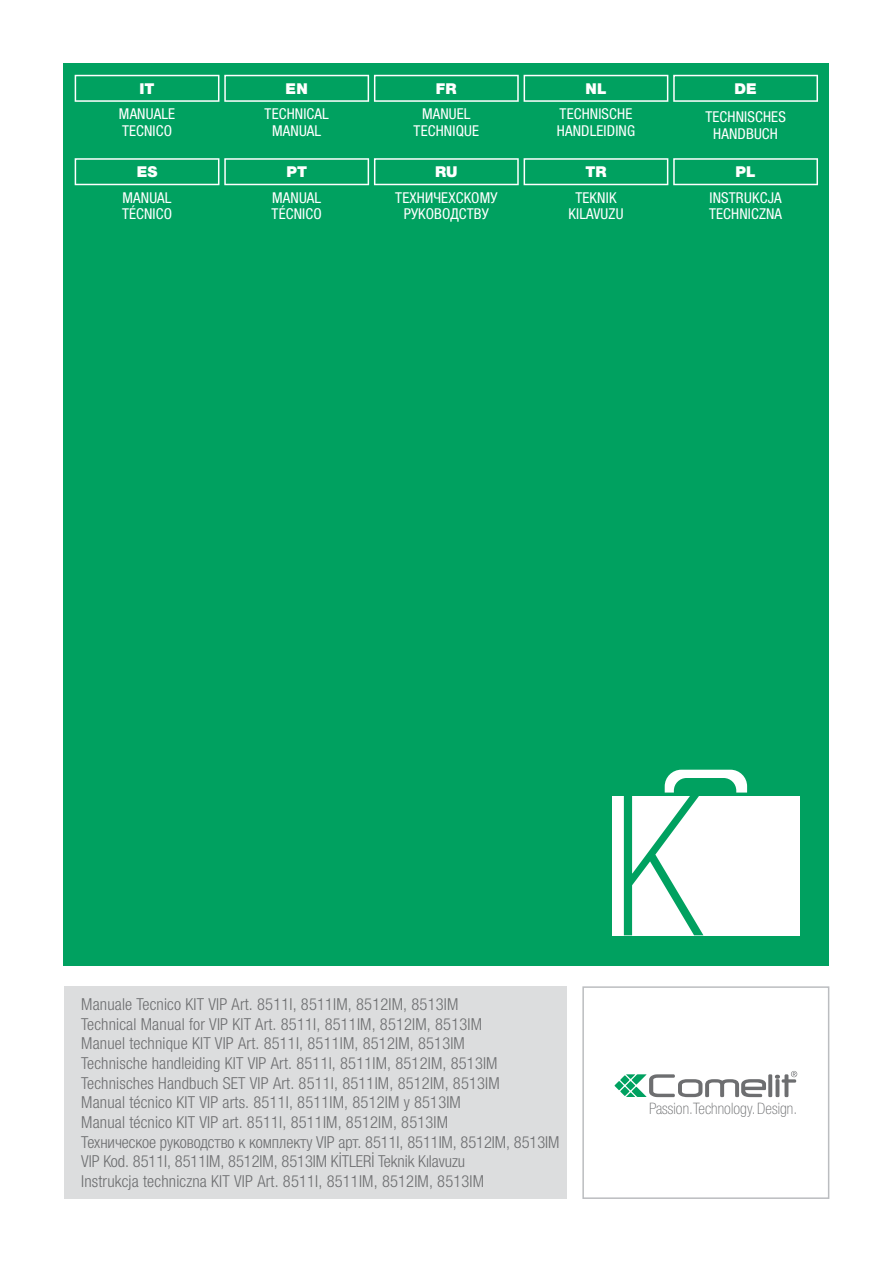
<style>
.page{position:relative;width:893px;height:1263px;background:#fff}
.page>*{position:absolute;margin:0;border:0;box-sizing:border-box;transform-origin:0 0}
.t1{font:300 condensed 16.5px/19.6px "Helvetica Neue LTW1 G";letter-spacing:.01em;color:#6d6e70}
.t2{font:100 condensed 15.75px "Helvetica Neue LTW1 G";letter-spacing:.005em;color:#6d6e70}
.t3{font:condensed 15px/16.5px "Helvetica Neue LTW1 G";letter-spacing:.01em;color:#fff}
.t4{font:900 15px "Helvetica Neue LTW1 G";letter-spacing:.01em;color:#fff}
</style>
<div class="page">
<div style="left:64px;top:986px;width:502px;height:213px;background:#dcddde"></div>
<div style="left:64px;top:64px;width:765px;height:902px;background:#00a160"></div>
<svg style="left:75px;top:75px;width:743px;height:27px"></svg>
<svg style="left:75px;top:158px;width:743px;height:27px"></svg>
<svg style="left:582px;top:986px;width:247px;height:213px"></svg>
<div style="left:612px;top:796px;width:188px;height:139px;background:#fff"></div>
<svg style="left:624px;top:770px;width:123px;height:165px"></svg>
<p class="t4" style="left:139px;top:80px;width:17px">IT</p>
<p class="t3" style="left:119px;top:106px;width:58px">MANUALE<br>TECNICO</p>
<p class="t4" style="left:137px;top:163px;width:22px">ES</p>
<p class="t3" style="left:122px;top:189px;width:52px">MANUAL<br>TÉCNICO</p>
<p class="t4" style="left:286px;top:80px;width:24px">EN</p>
<p class="t3" style="left:265px;top:106px;width:66px;text-align:center">TECHNICAL<br>MANUAL</p>
<p class="t4" style="left:286px;top:163px;width:22px">PT</p>
<p class="t3" style="left:272px;top:189px;width:52px">MANUAL<br>TÉCNICO</p>
<p class="t4" style="left:436px;top:80px;width:22px">FR</p>
<p class="t3" style="left:414px;top:106px;width:67px;text-align:center">MANUEL<br>TECHNIQUE</p>
<p class="t4" style="left:435px;top:163px;width:24px">RU</p>
<p class="t3" style="left:395px;top:189px;width:104px;text-align:center">ТЕХНИЧЕXСКОМУ<br>РУКОВОДСТВУ</p>
<p class="t4" style="left:585px;top:80px;width:22px">NL</p>
<p class="t3" style="left:557px;top:106px;width:80px">TECHNISCHE<br>HANDLEIDING</p>
<p class="t4" style="left:585px;top:163px;width:23px">TR</p>
<p class="t3" style="left:568px;top:189px;width:56px;text-align:center">TEKNIK<br>KILAVUZU</p>
<p class="t4" style="left:734px;top:80px;width:24px">DE</p>
<p class="t3" style="left:705px;top:109px;width:82px;text-align:center">TECHNISCHES<br>HANDBUCH</p>
<p class="t4" style="left:735px;top:163px;width:22px">PL</p>
<p class="t3" style="left:709px;top:189px;width:75px">INSTRUKCJA<br>TECHNICZNA</p>
<p class="t1" style="left:81px;top:996px;width:480px">Manuale Tecnico KIT VIP Art. 8511I, 8511IM, 8512IM, 8513IM<br>Technical Manual for VIP KIT Art. 8511I, 8511IM, 8512IM, 8513IM<br>Manuel technique KIT VIP Art. 8511I, 8511IM, 8512IM, 8513IM<br>Technische handleiding KIT VIP Art. 8511I, 8511IM, 8512IM, 8513IM Technisches Handbuch SET VIP Art. 8511I, 8511IM, 8512IM, 8513IM<br>Manual técnico KIT VIP arts. 8511I, 8511IM, 8512IM y 8513IM<br>Manual técnico KIT VIP art. 8511I, 8511IM, 8512IM, 8513IM<br>Техническое руководство к комплекту VIP арт. 8511I, 8511IM, 8512IM, 8513IM VIP Kod. 8511I, 8511IM, 8512IM, 8513IM KİTLERİ Teknik Kılavuzu<br>Instrukcja techniczna KIT VIP Art. 8511I, 8511IM, 8512IM, 8513IM</p>
<p class="t2" style="left:649px;top:1103px;width:150px">Passion.Technology.Design.</p>
</div>
